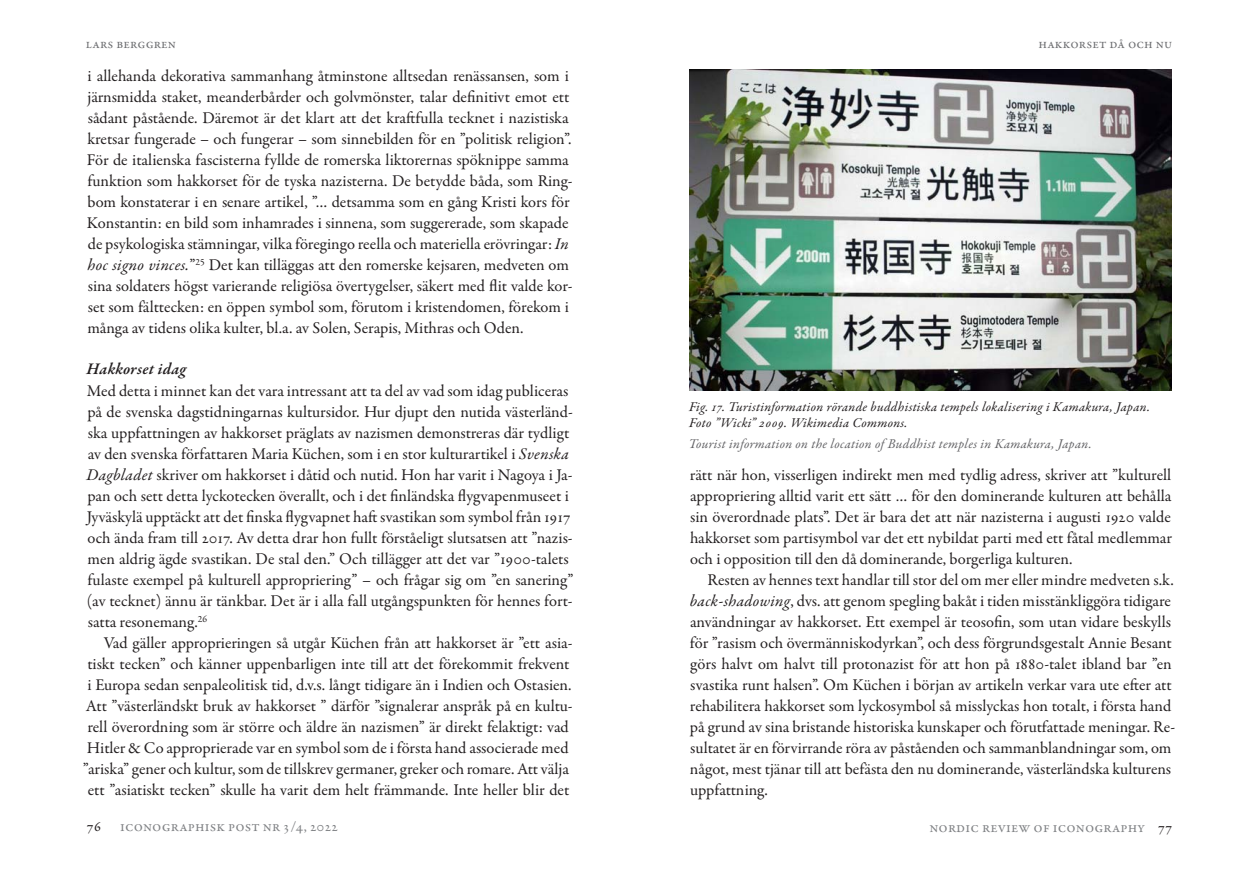
<style>
.page{position:relative;width:1259px;height:893px;background:#fff}
.page>*{position:absolute;margin:0;border:0;box-sizing:border-box;transform-origin:0 0}
.Brödtext_indrag{font:16.5px/21px "Garamond Premr Pro";color:#231f20}
.Brödtext{font:16.5px/21px "Garamond Premr Pro";color:#231f20}
.Brödtext-2{font:italic 600 16.5px "Garamond Premr Pro";letter-spacing:.02em;color:#231f20}
.t1{font:15px "Garamond Premr Pro";letter-spacing:.01em;color:#808285}
.t2{font:15px "Garamond Premr Pro";color:#231f20}
.Bildtext{font:italic 13.5px/16.2px "Garamond Premr Pro";letter-spacing:.02em;color:#231f20}
.Captions_in_English{font:italic 13.5px "Garamond Premr Pro";letter-spacing:.02em;color:#636366}
.t3{font:13.5px "Garamond Premr Pro";letter-spacing:.01em;color:#6c6d70}
.s1{font-style:italic}
.s2{color:#231f20}
</style>
<div class="page">
<img style="left:689px;top:69px;width:483px;height:321px">
<p class="t3" style="left:86px;top:35px;width:92px">lars berggren</p>
<p class="Brödtext_indrag" style="left:87px;top:66px;width:487px">i allehanda dekorativa sammanhang åtminstone alltsedan renässansen, som i järnsmidda staket, meanderbårder och golvmönster, talar definitivt emot ett sådant påstående. Däremot är det klart att det kraftfulla tecknet i nazistiska kretsar fungerade – och fungerar – som sinnebilden för en ”politisk religion”.<br>För de italienska fascisterna fyllde de romerska liktorernas spöknippe samma funktion som hakkorset för de tyska nazisterna. De betydde båda, som Ring&shy;bom konstaterar i en senare artikel, ”… detsamma som en gång Kristi kors för Konstantin: en bild som inhamrades i sinnena, som suggererade, som skapade de psykologiska stämningar, vilka föregingo reella och materiella erövringar: <span class="s1">In hoc signo vinces.</span>”<sup>25</sup> Det kan tilläggas att den romerske kejsaren, medveten om sina soldaters högst varierande religiösa övertygelser, säkert med flit valde kor&shy;set som fälttecken: en öppen symbol som, förutom i kristendomen, förekom i många av tidens olika kulter, bl.a. av Solen, Serapis, Mithras och Oden.</p>
<p class="Brödtext-2" style="left:87px;top:358px;width:101px">Hakkorset idag</p>
<p class="Brödtext" style="left:86px;top:381px;width:489px">Med detta i minnet kan det vara intressant att ta del av vad som idag publiceras på de svenska dagstidningarnas kultursidor. Hur djupt den nutida västerländ&shy;ska uppfattningen av hakkorset präglats av nazismen demonstreras där tydligt av den svenska författaren Maria Küchen, som i en stor kulturartikel i <span class="s1">Svenska Dagbladet</span> skriver om hakkorset i dåtid och nutid. Hon har varit i Nagoya i Ja&shy;pan och sett detta lyckotecken överallt, och i det finländska flygvapenmuseet i Jyväskylä upptäckt att det finska flygvapnet haft svastikan som symbol från 1917 och ända fram till 2017. Av detta drar hon fullt förståeligt slutsatsen att ”nazis&shy;men aldrig ägde svastikan. De stal den.” Och tillägger att det var ”1900-talets fulaste exempel på kulturell appropriering” – och frågar sig om ”en sanering” (av tecknet) ännu är tänkbar. Det är i alla fall utgångspunkten för hennes fort&shy;satta resonemang.<sup>26</sup></p>
<p class="Brödtext_indrag" style="left:83px;top:633px;width:491px;text-align:right">Vad gäller approprieringen så utgår Küchen från att hakkorset är ”ett asia&shy;tiskt tecken” och känner uppenbarligen inte till att det förekommit frekvent i Europa sedan senpaleolitisk tid, d.v.s. långt tidigare än i Indien och Ostasien.<br>Att ”västerländskt bruk av hakkorset ” därför ”signalerar anspråk på en kultu&shy;rell överordning som är större och äldre än nazismen” är direkt felaktigt: vad Hitler &amp; Co approprierade var en symbol som de i första hand associerade med ”ariska” gener och kultur, som de tillskrev germaner, greker och romare. Att välja ett ”asiatiskt tecken” skulle ha varit dem helt främmande. Inte heller blir det</p>
<p class="t2" style="left:87px;top:817px;width:16px">76</p>
<p class="t1" style="left:120px;top:817px;width:219px">iconographisk post nr 3/4, 2022</p>
<p class="t3" style="left:1038px;top:36px;width:135px">hakkorset då och nu</p>
<p class="Bildtext" style="left:689px;top:400px;width:462px">Fig. 17. Turistinformation rörande buddhistiska tempels lokalisering i Kamakura, Japan.<br>Foto ”Wicki” 2009. Wikimedia Commons.</p>
<p class="Captions_in_English" style="left:688px;top:435px;width:404px">Tourist information on the location of Buddhist temples in Kamakura, Japan.</p>
<p class="Brödtext_indrag" style="left:690px;top:465px;width:484px;text-align:justify">rätt när hon, visserligen indirekt men med tydlig adress, skriver att ”kulturell appropriering alltid varit ett sätt … för den dominerande kulturen att behålla sin överordnade plats”. Det är bara det att när nazisterna i augusti 1920 valde hakkorset som partisymbol var det ett nybildat parti med ett fåtal medlemmar och i opposition till den då dominerande, borgerliga kulturen.</p>
<p class="Brödtext_indrag" style="left:690px;top:570px;width:487px;text-indent:18px">Resten av hennes text handlar till stor del om mer eller mindre medveten s.k. <span class="s1">back-shadowing</span>, dvs. att genom spegling bakåt i tiden misstänkliggöra tidigare användningar av hakkorset. Ett exempel är teosofin, som utan vidare beskylls för ”rasism och övermänniskodyrkan”, och dess förgrundsgestalt Annie Besant görs halvt om halvt till protonazist för att hon på 1880-talet ibland bar ”en svastika runt halsen”. Om Küchen i början av artikeln verkar vara ute efter att rehabilitera hakkorset som lyckosymbol så misslyckas hon totalt, i första hand på grund av sina bristande historiska kunskaper och förutfattade meningar. Re&shy;sultatet är en förvirrande röra av påståenden och sammanblandningar som, om något, mest tjänar till att befästa den nu dominerande, västerländska kulturens uppfattning.</p>
<p class="t1" style="left:929px;top:818px;width:245px">nordic review of iconography <span class="s2">77</span></p>
</div>
